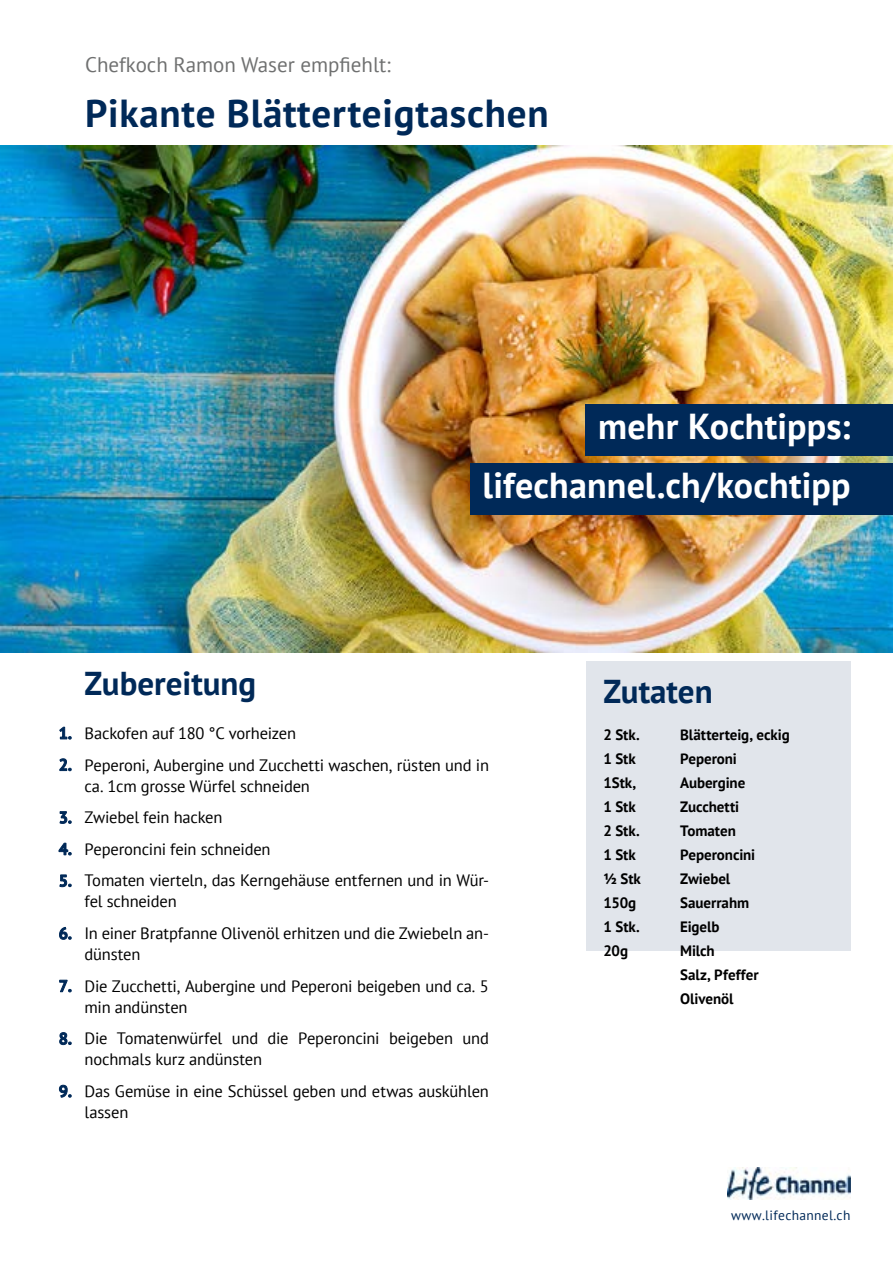
<style>
.page{position:relative;width:893px;height:1263px;background:#fff}
.page>*{position:absolute;margin:0;border:0;box-sizing:border-box;transform-origin:0 0}
.t1{font:700 39px "PT Sans";letter-spacing:.02em;color:#002958}
.t2{font:700 36px/59.6px "PT Sans";letter-spacing:.005em;color:#fff;text-align:right}
.t3{font:700 33px "PT Sans";color:#002958}
.t4{font:21px "PT Sans";color:#6f7070}
.t5{font:16.5px/21px "PT Sans";letter-spacing:-.01em;color:#000}
.t6{font:700 15px/24px "PT Sans";letter-spacing:-.005em;color:#000}
.t7{font:13.5px "PT Sans";letter-spacing:.025em;color:#002958}
.s1{font-weight:700;color:#002958}
</style>
<div class="page">
<div style="left:586px;top:661px;width:264px;height:289px;background:#e1e5eb"></div>
<img style="left:0;top:145px;width:893px;height:508px">
<div style="left:470px;top:463px;width:423px;height:51px;background:#002958"></div>
<div style="left:586px;top:404px;width:307px;height:51px;background:#002958"></div>
<img style="left:727px;top:1167px;width:123px;height:32px">
<p class="t4" style="left:85px;top:52px;width:307px">Chefkoch Ramon Waser empfiehlt:</p>
<h1 class="t1" style="left:85px;top:88px;width:465px">Pikante Blätterteigtaschen</h1>
<h2 class="t2" style="left:483px;top:396px;width:369px">mehr Kochtipps: lifechannel.ch/kochtipp</h2>
<h3 class="t3" style="left:85px;top:661px;width:173px">Zubereitung</h3>
<p class="t5" style="left:59px;top:722px;width:239px"><span class="s1">1.</span> Backofen auf 180 °C vorheizen</p>
<p class="t5" style="left:85px;top:754px;width:406px;text-indent:-26px"><span class="s1">2.</span> Peperoni, Aubergine und Zucchetti waschen, rüsten und in ca. 1cm grosse Würfel schneiden</p>
<p class="t5" style="left:59px;top:806px;width:165px"><span class="s1">3.</span> Zwiebel fein hacken</p>
<p class="t5" style="left:59px;top:838px;width:213px"><span class="s1">4.</span> Peperoncini fein schneiden</p>
<p class="t5" style="left:85px;top:870px;width:406px;text-indent:-26px"><span class="s1">5.</span> Tomaten vierteln, das Kerngehäuse entfernen und in Wür&shy;fel schneiden</p>
<p class="t5" style="left:85px;top:922px;width:406px;text-indent:-26px"><span class="s1">6.</span> In einer Bratpfanne Olivenöl erhitzen und die Zwiebeln an&shy;dünsten</p>
<p class="t5" style="left:85px;top:975px;width:406px;text-indent:-26px"><span class="s1">7.</span> Die Zucchetti, Aubergine und Peperoni beigeben und ca. 5 min andünsten</p>
<p class="t5" style="left:85px;top:1028px;width:406px;text-indent:-26px"><span class="s1">8.</span> Die Tomatenwürfel und die Peperoncini beigeben und nochmals kurz andünsten</p>
<p class="t5" style="left:85px;top:1080px;width:406px;text-indent:-26px"><span class="s1">9.</span> Das Gemüse in eine Schüssel geben und etwas auskühlen lassen</p>
<h3 class="t3" style="left:603px;top:670px;width:111px">Zutaten</h3>
<p class="t6" style="left:603px;top:722px;width:38px">2 Stk.</p>
<p class="t6" style="left:680px;top:722px;width:111px">Blätterteig, eckig</p>
<p class="t6" style="left:603px;top:746px;width:34px">1 Stk</p>
<p class="t6" style="left:680px;top:746px;width:58px">Peperoni</p>
<p class="t6" style="left:603px;top:770px;width:34px">1Stk,</p>
<p class="t6" style="left:680px;top:770px;width:67px">Aubergine</p>
<p class="t6" style="left:603px;top:794px;width:34px">1 Stk</p>
<p class="t6" style="left:680px;top:794px;width:61px">Zucchetti</p>
<p class="t6" style="left:603px;top:818px;width:38px">2 Stk.</p>
<p class="t6" style="left:680px;top:818px;width:57px">Tomaten</p>
<p class="t6" style="left:603px;top:842px;width:34px">1 Stk</p>
<p class="t6" style="left:680px;top:842px;width:77px">Peperoncini</p>
<p class="t6" style="left:603px;top:866px;width:39px">½ Stk</p>
<p class="t6" style="left:680px;top:866px;width:52px">Zwiebel</p>
<p class="t6" style="left:604px;top:890px;width:34px">150g</p>
<p class="t6" style="left:680px;top:890px;width:71px">Sauerrahm</p>
<p class="t6" style="left:604px;top:914px;width:38px">1 Stk.</p>
<p class="t6" style="left:680px;top:914px;width:41px">Eigelb</p>
<p class="t6" style="left:604px;top:938px;width:26px">20g</p>
<p class="t6" style="left:680px;top:938px;width:80px">Milch<br>Salz, Pfeffer<br>Olivenöl</p>
<p class="t7" style="left:731px;top:1207px;width:121px">www.lifechannel.ch</p>
</div>
